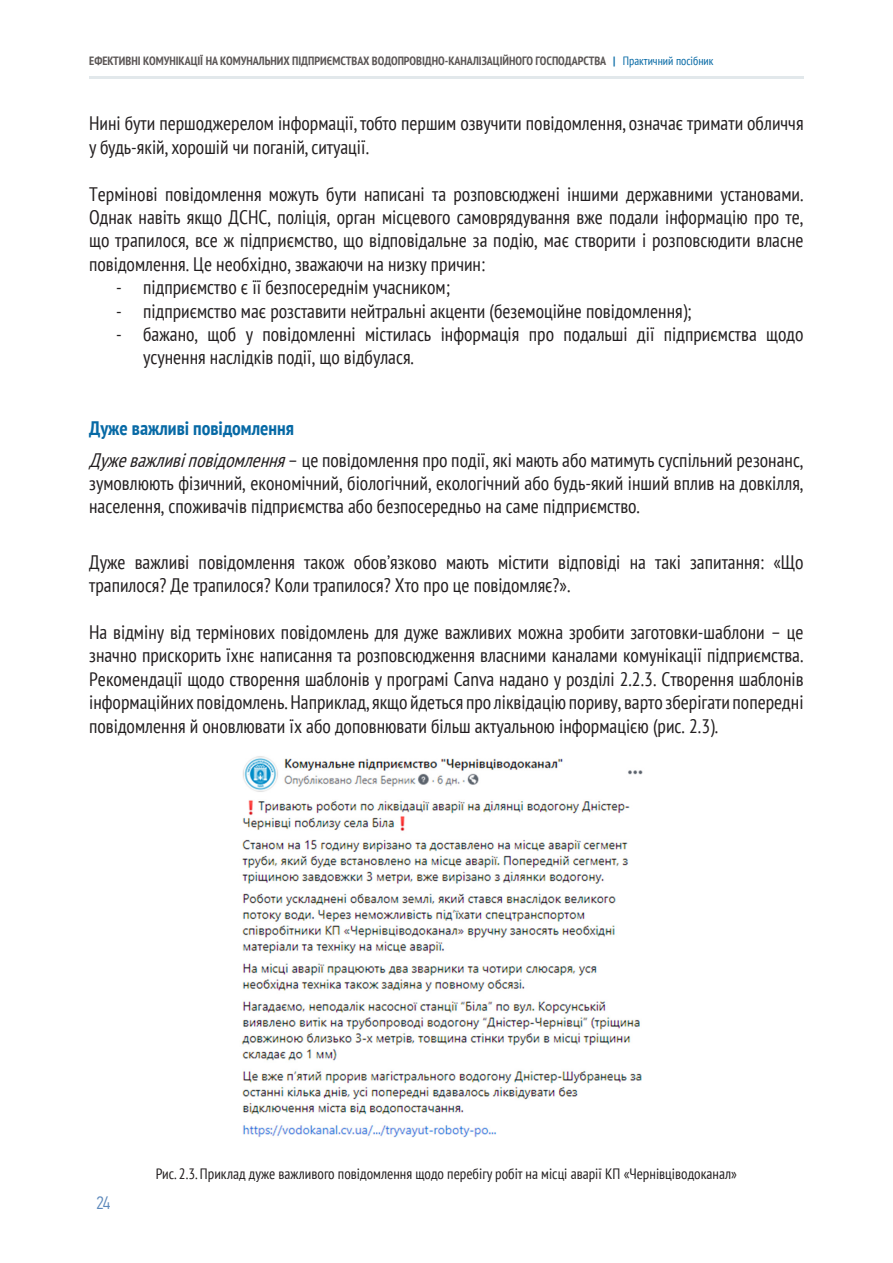
<style>
.page{position:relative;width:893px;height:1263px;background:#fff}
.page>*{position:absolute;margin:0;border:0;box-sizing:border-box;transform-origin:0 0}
.t1{font:condensed 19.5px/23.4px "PT Sans";color:#231f20}
.t2{font:700 condensed 19.5px "PT Sans";color:#0669a5}
.t3{font:300 18px "PF Din Text Cond Pro";color:#5c88bb}
.t4{font:condensed 15px "PT Sans";color:#231f20}
.t5{font:700 condensed 12px "PT Sans";color:#5b5655}
.s1{color:#0669a5}
.s2{font-weight:400;color:#0669a5}
.s3{font-style:italic}
</style>
<div class="page">
<hr style="left:89px;top:77px;width:715px;height:2px;background:#e2e8eb">
<img style="left:241px;top:756px;width:402px;height:382px">
<p class="t5" style="left:89px;top:53px;width:626px">ЕФЕКТИВНІ КОМУНІКАЦІЇ НА КОМУНАЛЬНИХ ПІДПРИЄМСТВАХ ВОДОПРОВІДНО-КАНАЛІЗАЦІЙНОГО ГОСПОДАРСТВА <span class="s1">|</span> <span class="s2">Практичний посібник</span></p>
<p class="t1" style="left:89px;top:111px;width:716px">Нині бути першоджерелом інформації, тобто першим озвучити повідомлення, означає тримати обличчя у будь-якій, хорошій чи поганій, ситуації.</p>
<p class="t1" style="left:89px;top:182px;width:716px;text-align:justify">Термінові повідомлення можуть бути написані та розповсюджені іншими державними установами.<br>Однак навіть якщо ДСНС, поліція, орган місцевого самоврядування вже подали інформацію про те, що трапилося, все ж підприємство, що відповідальне за подію, має створити і розповсюдити власне повідомлення. Це необхідно, зважаючи на низку причин:</p>
<p class="t1" style="left:116px;top:275px;width:335px">- підприємство є її безпосереднім учасником;</p>
<p class="t1" style="left:116px;top:299px;width:577px">- підприємство має розставити нейтральні акценти (беземоційне повідомлення);</p>
<p class="t1" style="left:143px;top:322px;width:662px;text-indent:-27px">- бажано, щоб у повідомленні містилась інформація про подальші дії підприємства щодо усунення наслідків події, що відбулася.</p>
<p class="t2" style="left:89px;top:415px;width:206px">Дуже важливі повідомлення</p>
<p class="t1" style="left:89px;top:448px;width:716px;text-align:justify"><span class="s3">Дужеважливіповідомлення</span>– це повідомлення про події, які мають або матимуть суспільний резонанс, зумовлюють фізичний, економічний, біологічний, екологічний або будь-який інший вплив на довкілля, населення, споживачів підприємства або безпосередньо на саме підприємство.</p>
<p class="t1" style="left:89px;top:550px;width:716px">Дуже важливі повідомлення також обов’язково мають містити відповіді на такі запитання: «Що трапилося? Де трапилося? Коли трапилося? Хто про це повідомляє?».</p>
<p class="t1" style="left:89px;top:620px;width:716px;text-align:justify">На відміну від термінових повідомлень для дуже важливих можна зробити заготовки-шаблони – це значно прискорить їхнє написання та розповсюдження власними каналами комунікації підприємства.<br>Рекомендації щодо створення шаблонів у програмі Canva надано у розділі 2.2.3. Створення шаблонів інформаційних повідомлень. Наприклад, якщо йдеться про ліквідацію пориву, варто зберігати попередні повідомлення й оновлювати їх або доповнювати більш актуальною інформацією (рис. 2.3).</p>
<p class="t3" style="left:97px;top:1192px;width:15px">24</p>
<p class="t4" style="left:156px;top:1164px;width:583px">Рис. 2.3. Приклад дуже важливого повідомлення щодо перебігу робіт на місці аварії КП «Чернівціводоканал»</p>
</div>
